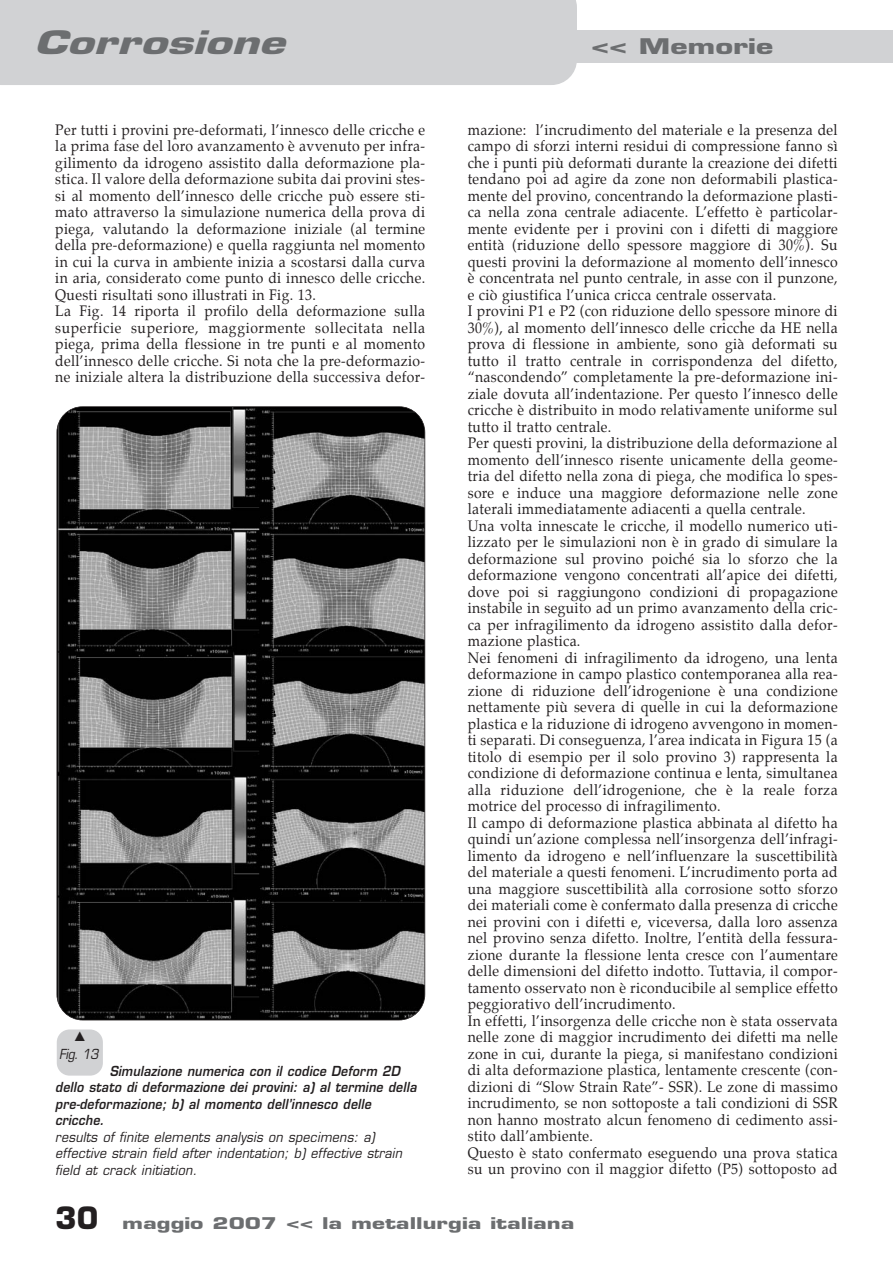
<style>
.page{position:relative;width:893px;height:1263px;background:#fff}
.page>*{position:absolute;margin:0;border:0;box-sizing:border-box;transform-origin:0 0}
.t1{font:italic 700 31.5px "Eurostile";color:#6c6e70;scale:1.43 1}
.t2{font:700 21px "Eurostile";color:#6c6e70;scale:1.43 1}
.t3{font:700 15.75px "Eurostile";color:#6c6e70;scale:1.43 1}
.t4{font:15px/16.5px "Palatino";letter-spacing:.025em;color:#231f20;scale:.93 1}
.t5{font:italic 600 13.5px/16.5px "Eurostile";color:#231f20;scale:.9 1}
.t6{font:italic 13.5px/18px "Eurostile";color:#231f20;text-align:center;scale:.9 1}
.s1{font-weight:400}
.s2{font-size:30px;color:#231f20}
</style>
<div class="page">
<div style="left:0;top:30px;width:893px;height:32px;background:#d1d2d4"></div>
<div style="left:0;top:0;width:577px;height:85px;background:#d1d2d4"></div>
<img style="left:57px;top:407px;width:368px;height:613px;border-radius:26px">
<div style="left:56px;top:406px;width:369px;height:614px;border:2px solid #231f20;border-radius:26px"></div>
<div style="left:57px;top:1029px;width:46px;height:46px;background:#d1d2d4;border-radius:13px"></div>
<p class="t1" style="left:34px;top:31px;width:183px">Corrosione</p>
<p class="t2" style="left:591px;top:39px;width:129px">&lt;&lt; Memorie</p>
<p class="t4" style="left:55px;top:122px;width:399px">Per tutti i provini pre-deformati, l’innesco delle cricche e la prima fase del loro avanzamento è avvenuto per infra&shy;gilimento da idrogeno assistito dalla deformazione pla&shy;stica. Il valore della deformazione subita dai provini stes&shy;si al momento dell’innesco delle cricche può essere sti&shy;mato attraverso la simulazione numerica della prova di piega, valutando la deformazione iniziale (al termine della pre-deformazione) e quella raggiunta nel momento in cui la curva in ambiente inizia a scostarsi dalla curva in aria, considerato come punto di innesco delle cricche.<br>Questi risultati sono illustrati in Fig. 13.<br>La Fig. 14 riporta il profilo della deformazione sulla superficie superiore, maggiormente sollecitata nella piega, prima della flessione in tre punti e al momento dell’innesco delle cricche. Si nota che la pre-deformazio&shy;ne iniziale altera la distribuzione della successiva defor-</p>
<p class="t4" style="left:468px;top:122px;width:399px">mazione: l’incrudimento del materiale e la presenza del campo di sforzi interni residui di compressione fanno sì che i punti più deformati durante la creazione dei difetti tendano poi ad agire da zone non deformabili plastica&shy;mente del provino, concentrando la deformazione plasti&shy;ca nella zona centrale adiacente. L’effetto è particolar&shy;mente evidente per i provini con i difetti di maggiore entità (riduzione dello spessore maggiore di 30%). Su questi provini la deformazione al momento dell’innesco è concentrata nel punto centrale, in asse con il punzone, e ciò giustifica l’unica cricca centrale osservata.<br>I provini P1 e P2 (con riduzione dello spessore minore di 30%), al momento dell’innesco delle cricche da HE nella prova di flessione in ambiente, sono già deformati su tutto il tratto centrale in corrispondenza del difetto, “nascondendo” completamente la pre-deformazione ini&shy;ziale dovuta all’indentazione. Per questo l’innesco delle cricche è distribuito in modo relativamente uniforme sul tutto il tratto centrale.<br>Per questi provini, la distribuzione della deformazione al momento dell’innesco risente unicamente della geome&shy;tria del difetto nella zona di piega, che modifica lo spes&shy;sore e induce una maggiore deformazione nelle zone laterali immediatamente adiacenti a quella centrale.<br>Una volta innescate le cricche, il modello numerico uti&shy;lizzato per le simulazioni non è in grado di simulare la deformazione sul provino poiché sia lo sforzo che la deformazione vengono concentrati all’apice dei difetti, dove poi si raggiungono condizioni di propagazione instabile in seguito ad un primo avanzamento della cric&shy;ca per infragilimento da idrogeno assistito dalla defor&shy;mazione plastica.<br>Nei fenomeni di infragilimento da idrogeno, una lenta deformazione in campo plastico contemporanea alla rea&shy;zione di riduzione dell’idrogenione è una condizione nettamente più severa di quelle in cui la deformazione plastica e la riduzione di idrogeno avvengono in momen&shy;ti separati. Di conseguenza, l’area indicata in Figura 15 (a titolo di esempio per il solo provino 3) rappresenta la condizione di deformazione continua e lenta, simultanea alla riduzione dell’idrogenione, che è la reale forza motrice del processo di infragilimento.<br>Il campo di deformazione plastica abbinata al difetto ha quindi un’azione complessa nell’insorgenza dell’infragi&shy;limento da idrogeno e nell’influenzare la suscettibilità del materiale a questi fenomeni. L’incrudimento porta ad una maggiore suscettibilità alla corrosione sotto sforzo dei materiali come è confermato dalla presenza di cricche nei provini con i difetti e, viceversa, dalla loro assenza nel provino senza difetto. Inoltre, l’entità della fessura&shy;zione durante la flessione lenta cresce con l’aumentare delle dimensioni del difetto indotto. Tuttavia, il compor&shy;tamento osservato non è riconducibile al semplice effetto peggiorativo dell’incrudimento.<br>In effetti, l’insorgenza delle cricche non è stata osservata nelle zone di maggior incrudimento dei difetti ma nelle zone in cui, durante la piega, si manifestano condizioni di alta deformazione plastica, lentamente crescente (con&shy;dizioni di “Slow Strain Rate”- SSR). Le zone di massimo incrudimento, se non sottoposte a tali condizioni di SSR non hanno mostrato alcun fenomeno di cedimento assi&shy;stito dall’ambiente.<br>Questo è stato confermato eseguendo una prova statica su un provino con il maggior difetto (P5) sottoposto ad</p>
<p class="t6" style="left:59px;top:1028px;width:48px">▲<br>Fig. 13</p>
<p class="t5" style="left:55px;top:1064px;width:406px;text-indent:54px">Simulazione numerica con il codice Deform 2D dello stato di deformazione dei provini: a) al termine della pre-deformazione; b) al momento dell’innesco delle cricche.<br><span class="s1">results of finite elements analysis on specimens: a) effective strain field after indentation; b) effective strain field at crack initiation.</span></p>
<p class="t3" style="left:55px;top:1217px;width:365px"><span class="s2">30</span> maggio 2007 &lt;&lt; la metallurgia italiana</p>
</div>
